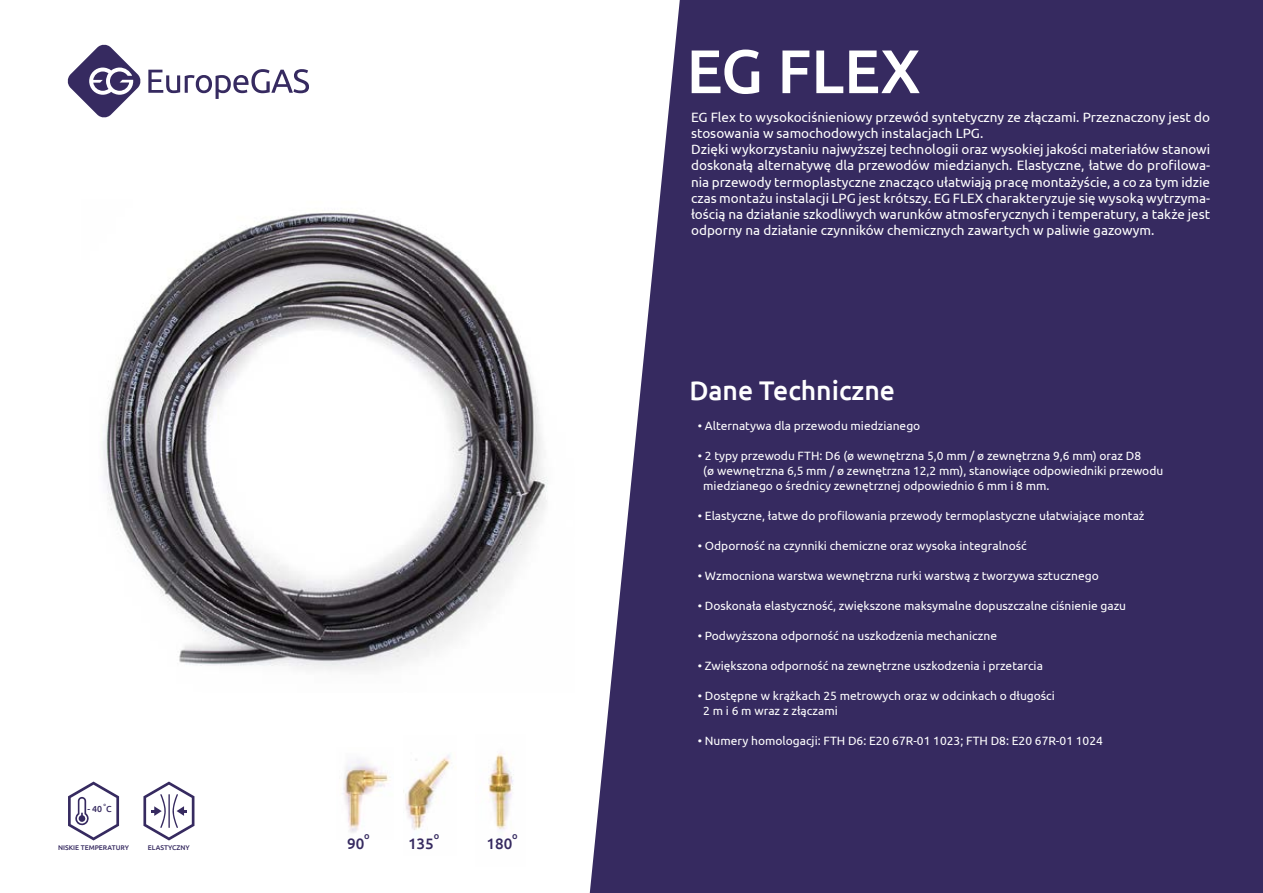
<style>
.page{position:relative;width:1263px;height:893px;background:#fff}
.page>*{position:absolute;margin:0;border:0;box-sizing:border-box;transform-origin:0 0}
.t1{font:500 61.5px "Ubuntu";color:#fff}
.t2{font:500 27px "Ubuntu";color:#fff}
.t3{font:500 15.15px "Ubuntu";color:#362a60}
.t4{font:13.5px/16.2px "Ubuntu";color:#fff}
.t5{font:12px/15px "Ubuntu";color:#fff}
.t6{font:500 9.3px "Ubuntu";color:#362a60}
.t7{font:500 8.7px "Ubuntu";color:#362a60}
.t8{font:500 6.75px "Ubuntu";color:#362a60}
.t9{font:500 4.2px "Ubuntu";color:#362a60}
</style>
<div class="page">
<div style="left:590px;top:0;width:673px;height:893px;background:#362a60"></div>
<svg style="left:148px;top:69px;width:161px;height:30px"></svg>
<svg style="left:67px;top:44px;width:74px;height:74px"></svg>
<img style="left:102px;top:213px;width:446px;height:457px">
<svg style="left:143px;top:782px;width:51px;height:58px"></svg>
<svg style="left:68px;top:782px;width:51px;height:58px"></svg>
<img style="left:343px;top:759px;width:48px;height:74px">
<img style="left:405px;top:754px;width:45px;height:76px">
<img style="left:488px;top:753px;width:26px;height:77px">
<p class="t9" style="left:104px;top:802px;width:4px">o</p>
<p class="t7" style="left:87px;top:803px;width:26px">- 40 C</p>
<p class="t8" style="left:58px;top:843px;width:72px">NISKIE TEMPERATURY</p>
<p class="t8" style="left:148px;top:843px;width:43px">ELASTYCZNY</p>
<p class="t6" style="left:364px;top:830px;width:7px">o</p>
<p class="t3" style="left:347px;top:834px;width:19px">90</p>
<p class="t6" style="left:434px;top:830px;width:7px">o</p>
<p class="t3" style="left:408px;top:834px;width:27px">135</p>
<p class="t6" style="left:512px;top:830px;width:7px">o</p>
<p class="t3" style="left:486px;top:834px;width:27px">180</p>
<h1 class="t1" style="left:686px;top:32px;width:236px">EG FLEX</h1>
<p class="t4" style="left:691px;top:108px;width:521px">EG Flex to wysokociśnieniowy przewód syntetyczny ze złączami. Przeznaczony jest do stosowania w samochodowych instalacjach LPG.<br>Dzięki wykorzystaniu najwyższej technologii oraz wysokiej jakości materiałów stanowi doskonałą alternatywę dla przewodów miedzianych. Elastyczne, łatwe do profilowa&shy;nia przewody termoplastyczne znacząco ułatwiają pracę montażyście, a co za tym idzie czas montażu instalacji LPG jest krótszy. EG FLEX charakteryzuje się wysoką wytrzyma&shy;łością na działanie szkodliwych warunków atmosferycznych i temperatury, a także jest odporny na działanie czynników chemicznych zawartych w paliwie gazowym.</p>
<h2 class="t2" style="left:689px;top:373px;width:207px">Dane Techniczne</h2>
<p class="t5" style="left:698px;top:417px;width:224px">• Alternatywa dla przewodu miedzianego</p>
<p class="t5" style="left:703px;top:447px;width:461px;text-indent:-6px">• 2 typy przewodu FTH: D6 (ø wewnętrzna 5,0 mm / ø zewnętrzna 9,6 mm) oraz D8<br>(ø wewnętrzna 6,5 mm / ø zewnętrzna 12,2 mm), stanowiące odpowiedniki przewodu miedzianego o średnicy zewnętrznej odpowiednio 6 mm i 8 mm.</p>
<p class="t5" style="left:698px;top:507px;width:448px">• Elastyczne, łatwe do profilowania przewody termoplastyczne ułatwiające montaż</p>
<p class="t5" style="left:698px;top:537px;width:331px">• Odporność na czynniki chemiczne oraz wysoka integralność</p>
<p class="t5" style="left:698px;top:567px;width:403px">• Wzmocniona warstwa wewnętrzna rurki warstwą z tworzywa sztucznego</p>
<p class="t5" style="left:698px;top:597px;width:430px">• Doskonała elastyczność, zwiększone maksymalne dopuszczalne ciśnienie gazu</p>
<p class="t5" style="left:698px;top:627px;width:301px">• Podwyższona odporność na uszkodzenia mechaniczne</p>
<p class="t5" style="left:698px;top:657px;width:347px">• Zwiększona odporność na zewnętrzne uszkodzenia i przetarcia</p>
<p class="t5" style="left:703px;top:687px;width:353px;text-indent:-6px">• Dostępne w krążkach 25 metrowych oraz w odcinkach o długości<br>2 m i 6 m wraz z złączami</p>
<p class="t5" style="left:698px;top:732px;width:407px">• Numery homologacji: FTH D6: E20 67R-01 1023; FTH D8: E20 67R-01 1024</p>
</div>
